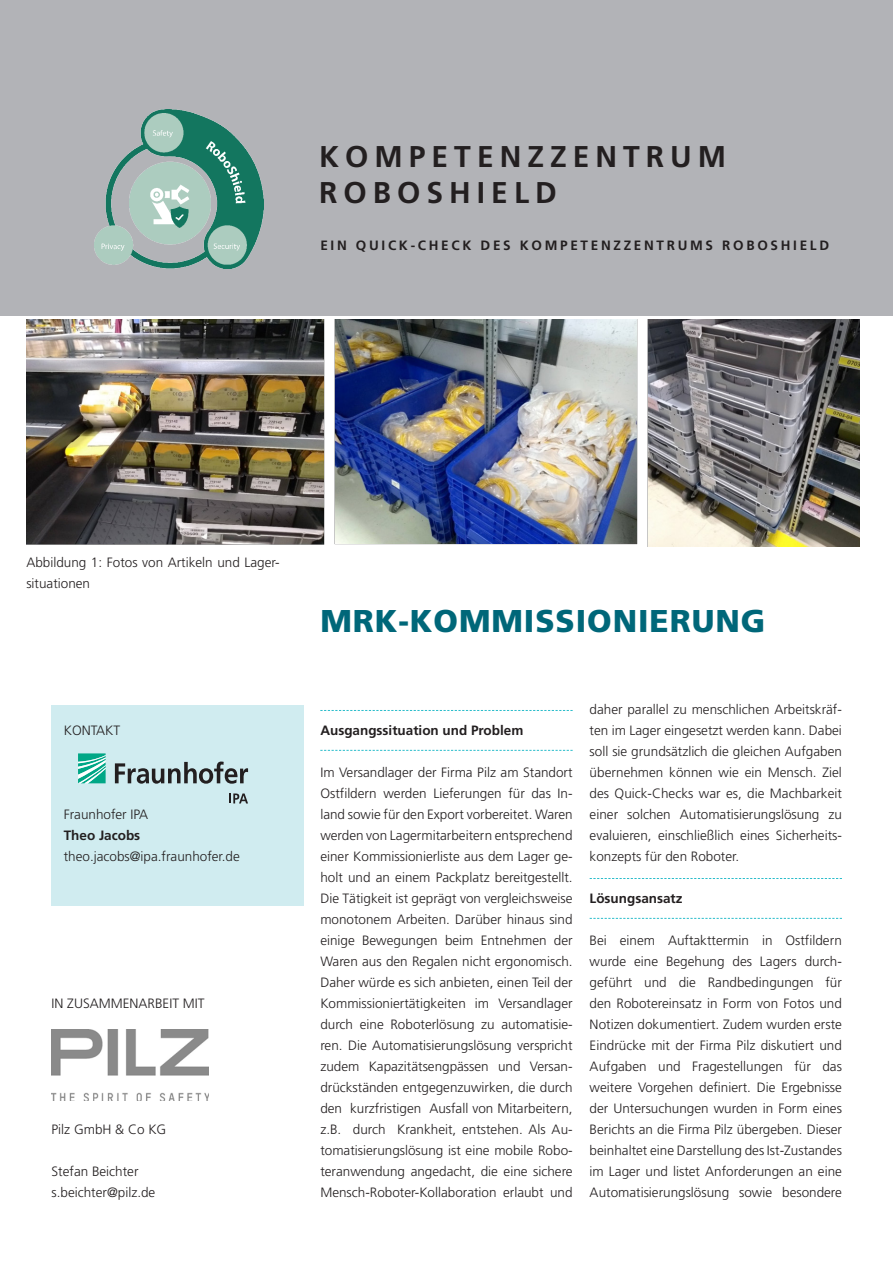
<style>
.page{position:relative;width:893px;height:1263px;background:#fff}
.page>*{position:absolute;margin:0;border:0;box-sizing:border-box;transform-origin:0 0}
._00_Titel{font:31.5px "Frutiger LT 75 Blk";letter-spacing:.03em;color:#006779}
._10_Untertitel{font:30px "Frutiger LT 65 Bd";letter-spacing:.2em;color:#231f20}
._06_Fließtext{font:13.5px/21px "Frutiger LT 45 Lt";color:#231f20;text-align:justify}
._10_Untertitel-2{font:13.5px "Frutiger LT 65 Bd";letter-spacing:.2em;color:#231f20}
._11_Zwischenüberschr{font:13.5px "Frutiger LT 65 Bd";color:#231f20}
._06_Fließtext-2{font:13.5px "Frutiger LT 65 Bd";color:#231f20}
</style>
<div class="page">
<svg style="left:307px;top:315px;width:8px;height:5px"></svg>
<div style="left:0;top:0;width:893px;height:315px;background:#b2b3b7"></div>
<svg style="left:320px;top:710px;width:253px;height:1px"></svg>
<svg style="left:320px;top:750px;width:253px;height:1px"></svg>
<svg style="left:590px;top:878px;width:252px;height:1px"></svg>
<svg style="left:590px;top:918px;width:252px;height:1px"></svg>
<div style="left:51px;top:706px;width:252px;height:200px;background:#d0ecf0"></div>
<svg style="left:78px;top:753px;width:28px;height:30px"></svg>
<svg style="left:115px;top:761px;width:133px;height:23px"></svg>
<svg style="left:229px;top:793px;width:19px;height:10px"></svg>
<img style="left:94px;top:110px;width:170px;height:158px">
<img style="left:51px;top:1029px;width:157px;height:72px">
<img style="left:26px;top:320px;width:834px;height:226px">
<p class="_10_Untertitel" style="left:319px;top:139px;width:408px">KOMPETENZZENTRUM</p>
<p class="_10_Untertitel" style="left:319px;top:175px;width:239px">ROBOSHIELD</p>
<p class="_10_Untertitel-2" style="left:320px;top:237px;width:510px">EIN QUICK-CHECK DES KOMPETENZZENTRUMS ROBOSHIELD</p>
<p class="_06_Fließtext" style="left:26px;top:552px;width:255px">Abbildung 1: Fotos von Artikeln und Lager&shy;situationen</p>
<p class="_06_Fließtext" style="left:64px;top:720px;width:58px">KONTAKT</p>
<p class="_06_Fließtext" style="left:64px;top:804px;width:86px">Fraunhofer IPA</p>
<p class="_06_Fließtext-2" style="left:64px;top:827px;width:78px">Theo Jacobs</p>
<p class="_06_Fließtext" style="left:64px;top:846px;width:178px">theo.jacobs@ipa.fraunhofer.de</p>
<p class="_06_Fließtext" style="left:52px;top:993px;width:155px">IN ZUSAMMENARBEIT MIT</p>
<p class="_06_Fließtext" style="left:52px;top:1119px;width:116px">Pilz GmbH &amp; Co KG</p>
<p class="_06_Fließtext" style="left:52px;top:1161px;width:88px">Stefan Beichter</p>
<p class="_06_Fließtext" style="left:52px;top:1182px;width:105px">s.beichter@pilz.de</p>
<p class="_00_Titel" style="left:320px;top:602px;width:447px">MRK-KOMMISSIONIERUNG</p>
<p class="_11_Zwischenüberschr" style="left:320px;top:722px;width:205px">Ausgangssituation und Problem</p>
<p class="_06_Fließtext" style="left:320px;top:762px;width:254px">Im Versandlager der Firma Pilz am Standort Ostfildern werden Lieferungen für das In&shy;land sowie für den Export vorbereitet. Waren werden von Lagermitarbeitern entsprechend einer Kommissionierliste aus dem Lager ge&shy;holt und an einem Packplatz bereitgestellt.<br>Die Tätigkeit ist geprägt von vergleichsweise monotonem Arbeiten. Darüber hinaus sind einige Bewegungen beim Entnehmen der Waren aus den Regalen nicht ergonomisch.<br>Daher würde es sich anbieten, einen Teil der Kommissioniertätigkeiten im Versandlager durch eine Roboterlösung zu automatisie&shy;ren. Die Automatisierungslösung verspricht zudem Kapazitätsengpässen und Versan&shy;drückständen entgegenzuwirken, die durch den kurzfristigen Ausfall von Mitarbeitern, z.B. durch Krankheit, entstehen. Als Au&shy;tomatisierungslösung ist eine mobile Robo&shy;teranwendung angedacht, die eine sichere Mensch-Roboter-Kollaboration erlaubt und</p>
<p class="_06_Fließtext" style="left:590px;top:699px;width:254px">daher parallel zu menschlichen Arbeitskräf&shy;ten im Lager eingesetzt werden kann. Dabei soll sie grundsätzlich die gleichen Aufgaben übernehmen können wie ein Mensch. Ziel des Quick-Checks war es, die Machbarkeit einer solchen Automatisierungslösung zu evaluieren, einschließlich eines Sicherheits&shy;konzepts für den Roboter.</p>
<p class="_11_Zwischenüberschr" style="left:590px;top:890px;width:94px">Lösungsansatz</p>
<p class="_06_Fließtext" style="left:590px;top:930px;width:254px">Bei einem Auftakttermin in Ostfildern wurde eine Begehung des Lagers durch&shy;geführt und die Randbedingungen für den Robotereinsatz in Form von Fotos und Notizen dokumentiert. Zudem wurden erste Eindrücke mit der Firma Pilz diskutiert und Aufgaben und Fragestellungen für das weitere Vorgehen definiert. Die Ergebnisse der Untersuchungen wurden in Form eines Berichts an die Firma Pilz übergeben. Dieser beinhaltet eine Darstellung des Ist-Zustandes im Lager und listet Anforderungen an eine Automatisierungslösung sowie besondere</p>
</div>
